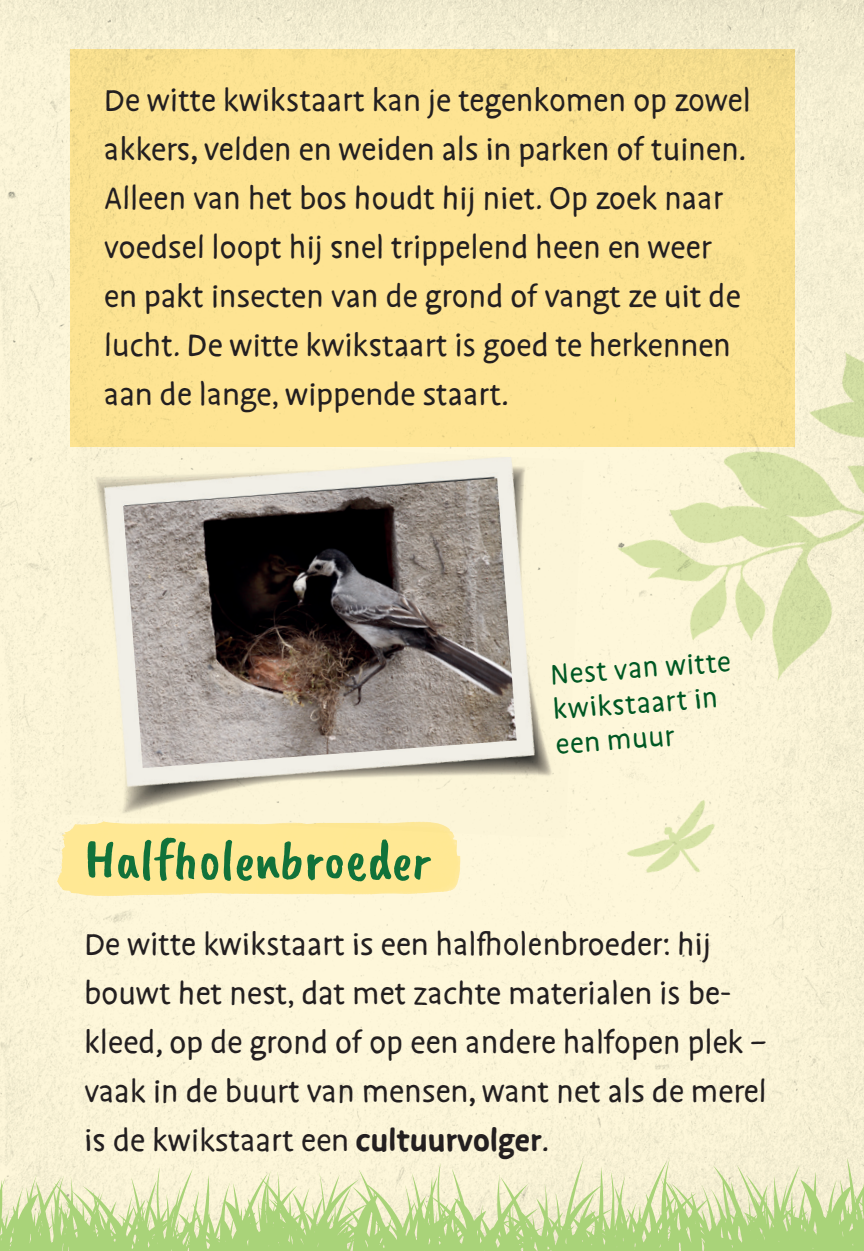
<style>
.page{position:relative;width:864px;height:1251px;background:#fff}
.page>*{position:absolute;margin:0;border:0;box-sizing:border-box;transform-origin:0 0}
.t1{font:56px "Caveat Brush";letter-spacing:.005em;color:#11723a}
.t2{font:35px/49px "Duper";letter-spacing:.01em;color:#231f20}
.t3{font:31.5px/35px "Duper";color:#005824}
.s1{font-weight:700}
</style>
<div class="page">
<div style="left:0;top:0;width:863px;height:1250px;background:#fef7da"></div>
<div style="left:69px;top:50px;width:725px;height:396px;background:#fde392"></div>
<img style="left:566px;top:249px;width:297px;height:460px">
<img style="left:61px;top:436px;width:522px;height:402px">
<img style="left:123px;top:478px;width:393px;height:290px">
<img style="left:597px;top:770px;width:162px;height:166px">
<img style="left:0;top:1159px;width:863px;height:91px">
<p class="t2" style="left:104px;top:78px;width:647px">De witte kwikstaart kan je tegenkomen op zowel akkers, velden en weiden als in parken of tuinen.<br>Alleen van het bos houdt hij niet. Op zoek naar voedsel loopt hij snel trippelend heen en weer en pakt insecten van de grond of vangt ze uit de lucht. De witte kwikstaart is goed te herkennen aan de lange, wippende staart.</p>
<h1 class="t1" style="left:84px;top:827px;width:348px">Halfholenbroeder</h1>
<p class="t3" style="left:549px;top:658px;width:182px;rotate:-4deg">Nest van witte kwikstaart in een muur</p>
<p class="t2" style="left:84px;top:921px;width:683px">De witte kwikstaart is een halfholenbroeder: hij bouwt het nest, dat met zachte materialen is be&shy;kleed, op de grond of op een andere halfopen plek – vaak in de buurt van mensen, want net als de merel is de kwikstaart een <span class="s1">cultuurvolger</span>.</p>
</div>
